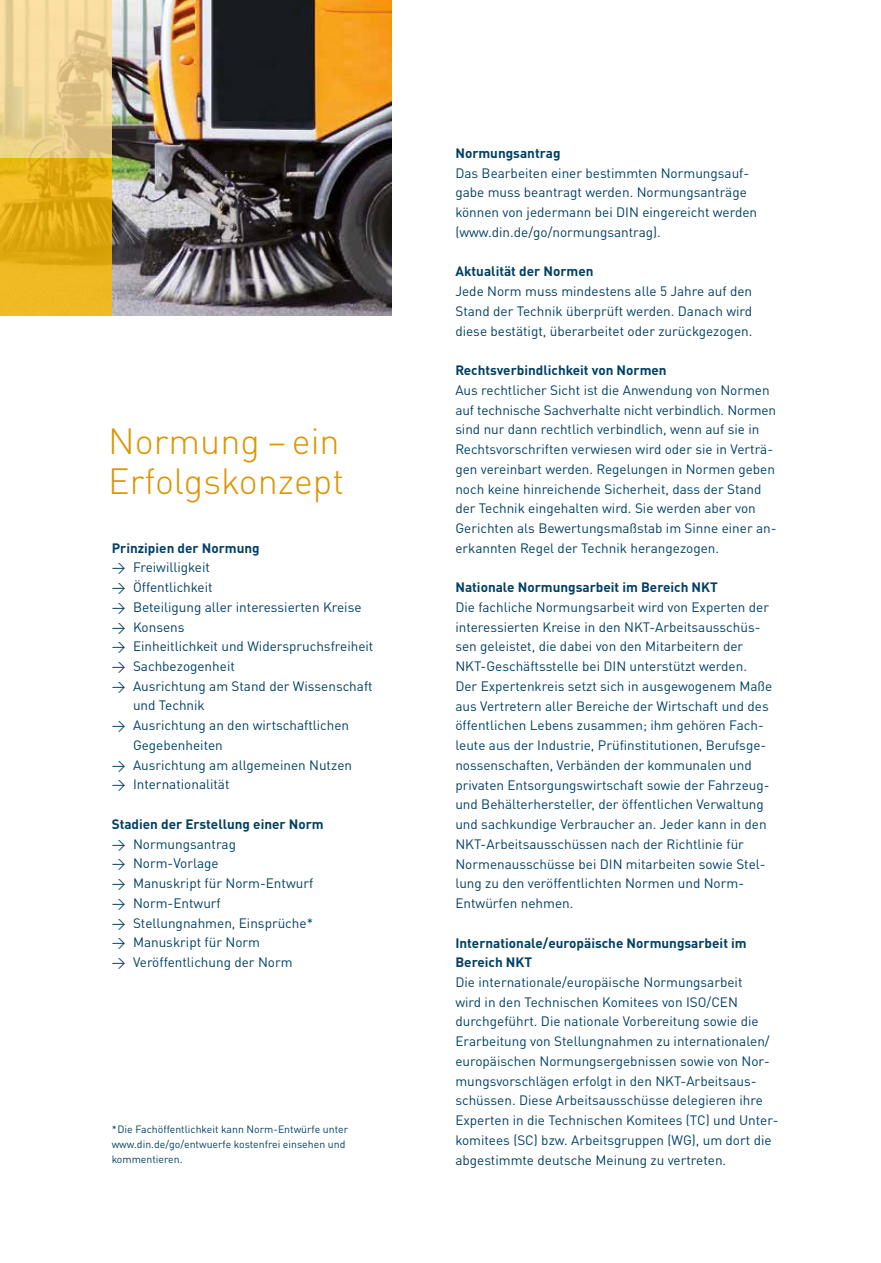
<style>
.page{position:relative;width:881px;height:1263px;background:#fff}
.page>*{position:absolute;margin:0;border:0;box-sizing:border-box;transform-origin:0 0}
.t1{font:300 36px/40.5px "DINOT";color:#db9500}
.t2{font:13.5px/19.8px "DINOT";color:#004065}
.t3{font:700 13.5px/19.8px "DINOT";color:#004065}
.t4{font:10.5px/15px "DINOT";color:#004065}
</style>
<div class="page">
<img style="left:112px;top:0;width:279px;height:316px">
<svg style="left:0;top:0;width:112px;height:158px;background:#ebd093"></svg>
<svg style="left:0;top:158px;width:112px;height:158px;background:#e5b017"></svg>
<h1 class="t1" style="left:108px;top:420px;width:237px">Normung – ein<br>Erfolgskonzept</h1>
<p class="t3" style="left:112px;top:537px;width:149px">Prinzipien der Normung</p>
<p class="t2" style="left:112px;top:557px;width:100px">→ Freiwilligkeit</p>
<p class="t2" style="left:112px;top:577px;width:102px">→ Öffentlichkeit</p>
<p class="t2" style="left:112px;top:597px;width:251px">→ Beteiligung aller interessierten Kreise</p>
<p class="t2" style="left:112px;top:616px;width:74px">→ Konsens</p>
<p class="t2" style="left:112px;top:636px;width:263px">→ Einheitlichkeit und Widerspruchsfreiheit</p>
<p class="t2" style="left:112px;top:656px;width:125px">→ Sachbezogenheit</p>
<p class="t2" style="left:133px;top:676px;width:241px;text-indent:-21px">→ Ausrichtung am Stand der Wissenschaft und Technik</p>
<p class="t2" style="left:133px;top:715px;width:217px;text-indent:-21px">→ Ausrichtung an den wirtschaftlichen<br>Gegebenheiten</p>
<p class="t2" style="left:112px;top:755px;width:242px">→ Ausrichtung am allgemeinen Nutzen</p>
<p class="t2" style="left:112px;top:774px;width:119px">→ Internationalität</p>
<p class="t3" style="left:112px;top:814px;width:213px">Stadien der Erstellung einer Norm</p>
<p class="t2" style="left:112px;top:834px;width:126px">→ Normungsantrag</p>
<p class="t2" style="left:112px;top:853px;width:108px">→ Norm-Vorlage</p>
<p class="t2" style="left:112px;top:873px;width:203px">→ Manuskript für Norm-Entwurf</p>
<p class="t2" style="left:112px;top:893px;width:111px">→ Norm-Entwurf</p>
<p class="t2" style="left:112px;top:912px;width:203px">→ Stellungnahmen, Einsprüche*</p>
<p class="t2" style="left:112px;top:932px;width:150px">→ Manuskript für Norm</p>
<p class="t2" style="left:112px;top:952px;width:182px">→ Veröffentlichung der Norm</p>
<p class="t4" style="left:112px;top:1122px;width:238px">*Die Fachöffentlichkeit kann Norm-Entwürfe unter www.din.de/go/entwuerfe kostenfrei einsehen und kommentieren.</p>
<p class="t3" style="left:455px;top:143px;width:107px">Normungsantrag</p>
<p class="t2" style="left:455px;top:163px;width:303px">Das Bearbeiten einer bestimmten Normungsauf&shy;gabe muss beantragt werden. Normungsanträge können von jedermann bei DIN eingereicht werden (www.din.de/go/normungsantrag).</p>
<p class="t3" style="left:455px;top:261px;width:140px">Aktualität der Normen</p>
<p class="t2" style="left:455px;top:281px;width:298px;text-align:justify">Jede Norm muss mindestens alle 5 Jahre auf den Stand der Technik überprüft werden. Danach wird diese bestätigt, überarbeitet oder zurückgezogen.</p>
<p class="t3" style="left:455px;top:360px;width:213px">Rechtsverbindlichkeit von Normen</p>
<p class="t2" style="left:455px;top:380px;width:322px">Aus rechtlicher Sicht ist die Anwendung von Normen auf technische Sachverhalte nicht verbindlich. Normen sind nur dann rechtlich verbindlich, wenn auf sie in Rechtsvorschriften verwiesen wird oder sie in Verträ&shy;gen vereinbart werden. Regelungen in Normen geben noch keine hinreichende Sicherheit, dass der Stand der Technik eingehalten wird. Sie werden aber von Gerichten als Bewertungsmaßstab im Sinne einer an&shy;erkannten Regel der Technik herangezogen.</p>
<p class="t3" style="left:455px;top:577px;width:264px">Nationale Normungsarbeit im Bereich NKT</p>
<p class="t2" style="left:455px;top:597px;width:318px">Die fachliche Normungsarbeit wird von Experten der interessierten Kreise in den NKT-Arbeitsausschüs&shy;sen geleistet, die dabei von den Mitarbeitern der NKT-Geschäftsstelle bei DIN unterstützt werden.<br>Der Expertenkreis setzt sich in ausgewogenem Maße aus Vertretern aller Bereiche der Wirtschaft und des öffentlichen Lebens zusammen; ihm gehören Fach&shy;leute aus der Industrie, Prüfinstitutionen, Berufsge&shy;nossenschaften, Verbänden der kommunalen und privaten Entsorgungswirtschaft sowie der Fahrzeug&shy;und Behälterhersteller, der öffentlichen Verwaltung und sachkundige Verbraucher an. Jeder kann in den NKT-Arbeitsausschüssen nach der Richtlinie für Normenausschüsse bei DIN mitarbeiten sowie Stel&shy;lung zu den veröffentlichten Normen und Norm-Entwürfen nehmen.</p>
<p class="t3" style="left:455px;top:932px;width:293px">Internationale/europäische Normungsarbeit im<br>Bereich NKT</p>
<p class="t2" style="left:455px;top:972px;width:325px">Die internationale/europäische Normungsarbeit<br>wird in den Technischen Komitees von ISO/CEN durchgeführt. Die nationale Vorbereitung sowie die Erarbeitung von Stellungnahmen zu internationalen/ europäischen Normungsergebnissen sowie von Nor&shy;mungsvorschlägen erfolgt in den NKT-Arbeitsaus&shy;schüssen. Diese Arbeitsausschüsse delegieren ihre Experten in die Technischen Komitees (TC) und Unter&shy;komitees (SC) bzw. Arbeitsgruppen (WG), um dort die abgestimmte deutsche Meinung zu vertreten.</p>
</div>
